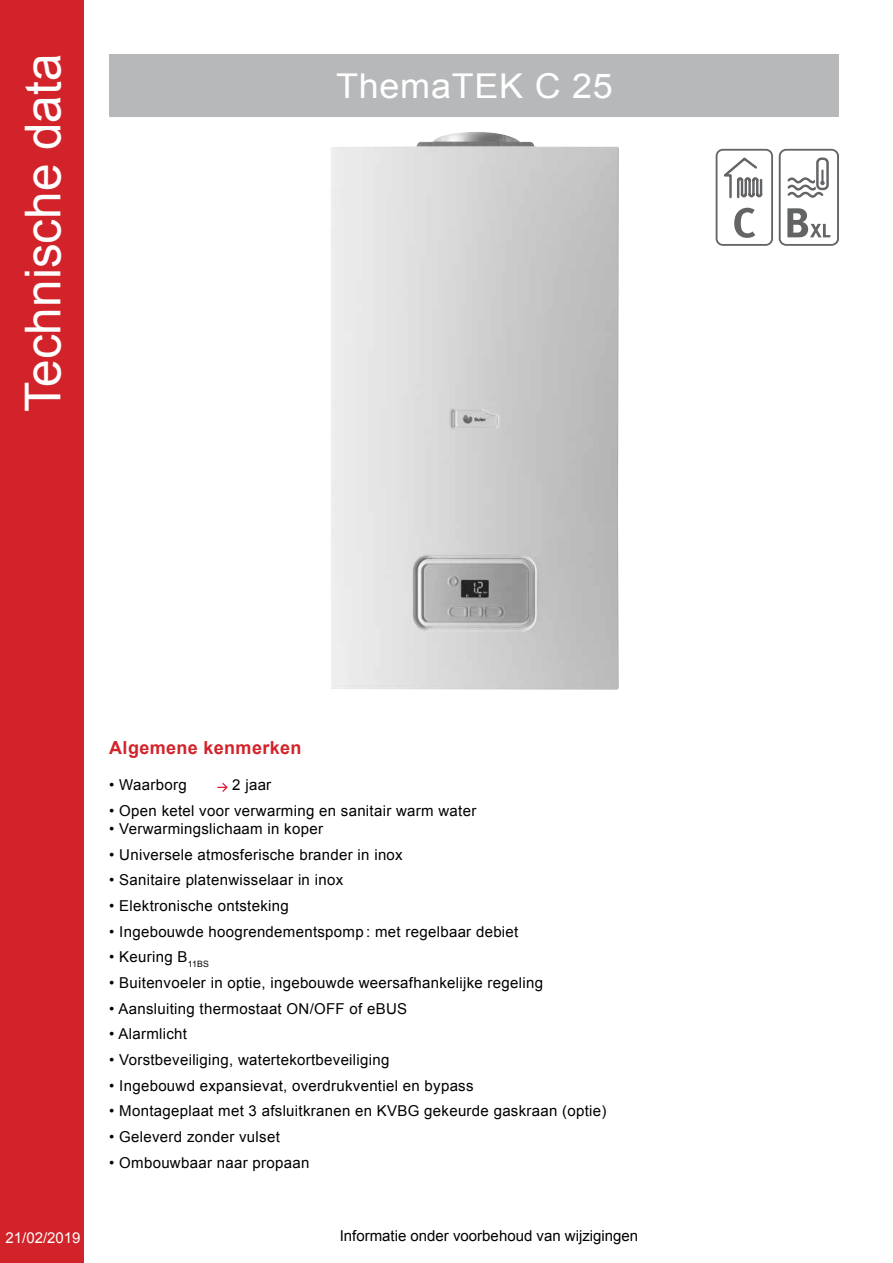
<style>
.page{position:relative;width:893px;height:1263px;background:#fff}
.page>*{position:absolute;margin:0;border:0;box-sizing:border-box;transform-origin:0 0}
.t1{font:49.5px "Arial";color:#fff}
.t2{font:34.2px "Arial";letter-spacing:.02em;color:#fff;scale:1.05 1}
.t3{font:700 18px "Arial";letter-spacing:.02em;color:#d2232a}
.t4{font:15px "Arial";letter-spacing:.02em;color:#000}
.t5{font:15px "Arial";color:#000}
.t6{font:15px "Arial";color:#fff}
</style>
<div class="page">
<div style="left:109px;top:54px;width:730px;height:63px;background:#b6b8ba"></div>
<svg style="left:217px;top:783px;width:10px;height:9px"></svg>
<img style="left:331px;top:132px;width:288px;height:558px">
<svg style="left:779px;top:149px;width:60px;height:97px"></svg>
<svg style="left:716px;top:149px;width:57px;height:97px"></svg>
<div style="left:0;top:0;width:84px;height:1263px;background:#d2232a"></div>
<h1 class="t1" style="left:11px;top:412px;width:359px;rotate:-90deg">Technische data</h1>
<h2 class="t2" style="left:336px;top:63px;width:265px">ThemaTEK C 25</h2>
<p class="t3" style="left:109px;top:736px;width:194px">Algemene kenmerken</p>
<p class="t4" style="left:109px;top:775px;width:79px">• Waarborg</p>
<p class="t4" style="left:232px;top:775px;width:41px">2 jaar</p>
<p class="t4" style="left:109px;top:801px;width:369px">• Open ketel voor verwarming en sanitair warm water</p>
<p class="t4" style="left:109px;top:819px;width:215px">• Verwarmingslichaam in koper</p>
<p class="t4" style="left:109px;top:844px;width:295px">• Universele atmosferische brander in inox</p>
<p class="t4" style="left:109px;top:870px;width:235px">• Sanitaire platenwisselaar in inox</p>
<p class="t4" style="left:109px;top:896px;width:181px">• Elektronische ontsteking</p>
<p class="t4" style="left:109px;top:921px;width:411px">• Ingebouwde hoogrendementspomp : met regelbaar debiet</p>
<p class="t4" style="left:109px;top:947px;width:101px">• Keuring B<sub>11BS</sub></p>
<p class="t4" style="left:109px;top:973px;width:435px">• Buitenvoeler in optie, ingebouwde weersafhankelijke regeling</p>
<p class="t4" style="left:109px;top:998px;width:299px">• Aansluiting thermostaat ON/OFF of eBUS</p>
<p class="t4" style="left:109px;top:1024px;width:79px">• Alarmlicht</p>
<p class="t4" style="left:109px;top:1050px;width:282px">• Vorstbeveiliging, watertekortbeveiliging</p>
<p class="t4" style="left:109px;top:1075px;width:366px">• Ingebouwd expansievat, overdrukventiel en bypass</p>
<p class="t4" style="left:109px;top:1101px;width:499px">• Montageplaat met 3 afsluitkranen en KVBG gekeurde gaskraan (optie)</p>
<p class="t4" style="left:109px;top:1127px;width:172px">• Geleverd zonder vulset</p>
<p class="t4" style="left:109px;top:1152px;width:202px">• Ombouwbaar naar propaan</p>
<p class="t6" style="left:6px;top:1228px;width:77px">21/02/2019</p>
<p class="t5" style="left:340px;top:1226px;width:300px">Informatie onder voorbehoud van wijzigingen</p>
</div>
